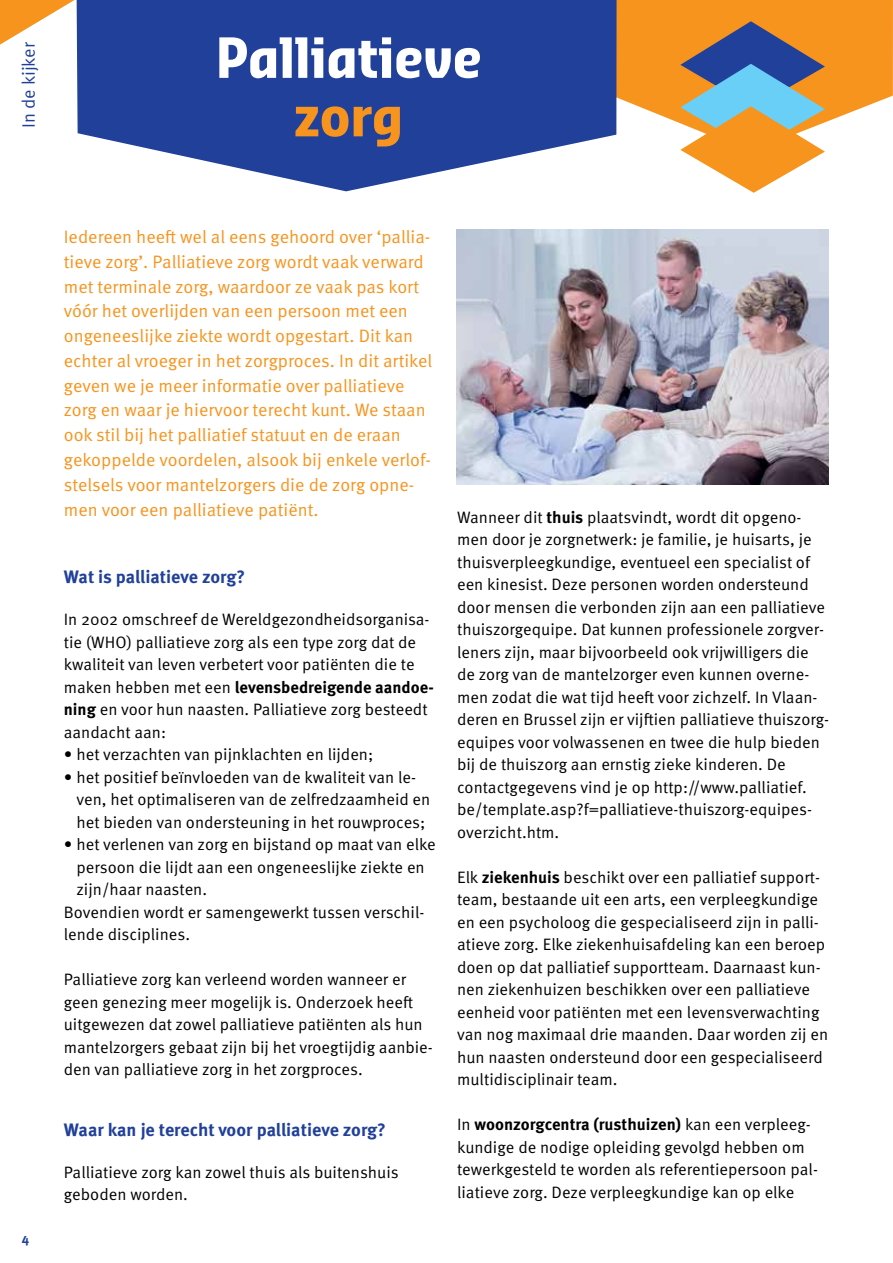
<style>
.page{position:relative;width:893px;height:1263px;background:#fff}
.page>*{position:absolute;margin:0;border:0;box-sizing:border-box;transform-origin:0 0}
.t1{font:700 54px "Sansa Con Pro";color:#fff}
.t2{font:700 54px "Sansa Con Pro";color:#f7941e}
.t3{font:18px/24.8px "Meta OT Norm";color:#f7941e}
.t4{font:700 18px "Meta OT";letter-spacing:-.01em;color:#21409a}
.t5{font:18px "Meta OT Norm";color:#21409a}
.t6{font:16.5px/22.5px "Meta OT Norm";color:#000}
.t7{font:700 16.5px "Meta OT";letter-spacing:-.01em;color:#000}
.t8{font:700 13.5px "Meta OT";color:#21409a}
.s1{font-family:"Meta OT Norm";font-weight:400}
.s2{font-family:"Meta OT";font-weight:700}
</style>
<div class="page">
<svg style="left:77px;top:0;width:531px;height:191px;background:#415ba8"></svg>
<svg style="left:0;top:0;width:74px;height:44px"></svg>
<svg style="left:608px;top:0;width:285px;height:193px"></svg>
<img style="left:456px;top:230px;width:372px;height:255px">
<p class="t5" style="left:18px;top:128px;width:87px;rotate:-90deg">In de kijker</p>
<h1 class="t1" style="left:216px;top:21px;width:268px">Palliatieve</h1>
<h1 class="t2" style="left:294px;top:79px;width:110px">zorg</h1>
<p class="t8" style="left:22px;top:1230px;width:9px">4</p>
<p class="t3" style="left:64px;top:225px;width:370px">Iedereen heeft wel al eens gehoord over ‘pallia&shy;tieve zorg’. Palliatieve zorg wordt vaak verward met terminale zorg, waardoor ze vaak pas kort vóór het overlijden van een persoon met een ongeneeslijke ziekte wordt opgestart. Dit kan echter al vroeger in het zorgproces. In dit artikel geven we je meer informatie over palliatieve zorg en waar je hiervoor terecht kunt. We staan ook stil bij het palliatief statuut en de eraan gekoppelde voordelen, alsook bij enkele verlof&shy;stelsels voor mantelzorgers die de zorg opne&shy;men voor een palliatieve patiënt.</p>
<p class="t4" style="left:64px;top:566px;width:183px">Wat is palliatieve zorg?</p>
<p class="t6" style="left:64px;top:608px;width:367px">In 2002 omschreef de Wereldgezondheidsorganisa&shy;tie (WHO) palliatieve zorg als een type zorg dat de kwaliteit van leven verbetert voor patiënten die te</p>
<p class="t7" style="left:64px;top:677px;width:371px"><span class="s1">maken hebben met een</span> levensbedreigende aandoe-</p>
<p class="t6" style="left:64px;top:698px;width:365px"><span class="s2">ning</span> en voor hun naasten. Palliatieve zorg besteedt aandacht aan:</p>
<p class="t6" style="left:64px;top:743px;width:311px">• het verzachten van pijnklachten en lijden;</p>
<p class="t6" style="left:77px;top:766px;width:355px;text-indent:-13px">• het positief beïnvloeden van de kwaliteit van le&shy;ven, het optimaliseren van de zelfredzaamheid en het bieden van ondersteuning in het rouwproces;</p>
<p class="t6" style="left:64px;top:833px;width:374px">• het verlenen van zorg en bijstand op maat van elke</p>
<p class="t6" style="left:77px;top:856px;width:350px">persoon die lijdt aan een ongeneeslijke ziekte en</p>
<p class="t6" style="left:77px;top:879px;width:132px">zijn/haar naasten.</p>
<p class="t6" style="left:64px;top:901px;width:362px">Bovendien wordt er samengewerkt tussen verschil-</p>
<p class="t6" style="left:64px;top:924px;width:128px">lende disciplines.</p>
<p class="t6" style="left:64px;top:969px;width:371px">Palliatieve zorg kan verleend worden wanneer er geen genezing meer mogelijk is. Onderzoek heeft uitgewezen dat zowel palliatieve patiënten als hun mantelzorgers gebaat zijn bij het vroegtijdig aanbie&shy;den van palliatieve zorg in het zorgproces.</p>
<p class="t4" style="left:64px;top:1118px;width:324px">Waar kan je terecht voor palliatieve zorg?</p>
<p class="t6" style="left:64px;top:1161px;width:336px">Palliatieve zorg kan zowel thuis als buitenshuis geboden worden.</p>
<p class="t6" style="left:457px;top:506px;width:373px">Wanneer dit <span class="s2">thuis</span> plaatsvindt, wordt dit opgeno&shy;men door je zorgnetwerk: je familie, je huisarts, je thuisverpleegkundige, eventueel een specialist of een kinesist. Deze personen worden ondersteund door mensen die verbonden zijn aan een palliatieve thuiszorgequipe. Dat kunnen professionele zorgver&shy;leners zijn, maar bijvoorbeeld ook vrijwilligers die de zorg van de mantelzorger even kunnen overne&shy;men zodat die wat tijd heeft voor zichzelf. In Vlaan&shy;deren en Brussel zijn er vijftien palliatieve thuiszorg&shy;equipes voor volwassenen en twee die hulp bieden bij de thuiszorg aan ernstig zieke kinderen. De contactgegevens vind je op http://www.palliatief. be/template.asp?f=palliatieve-thuiszorg-equipes&shy;overzicht.htm.</p>
<p class="t6" style="left:457px;top:866px;width:373px">Elk <span class="s2">ziekenhuis</span> beschikt over een palliatief support&shy;team, bestaande uit een arts, een verpleegkundige en een psycholoog die gespecialiseerd zijn in palli&shy;atieve zorg. Elke ziekenhuisafdeling kan een beroep doen op dat palliatief supportteam. Daarnaast kun&shy;nen ziekenhuizen beschikken over een palliatieve eenheid voor patiënten met een levensverwachting van nog maximaal drie maanden. Daar worden zij en hun naasten ondersteund door een gespecialiseerd multidisciplinair team.</p>
<p class="t7" style="left:457px;top:1114px;width:355px"><span class="s1">In</span> woonzorgcentra (rusthuizen) <span class="s1">kan een verpleeg-</span></p>
<p class="t6" style="left:457px;top:1136px;width:362px">kundige de nodige opleiding gevolgd hebben om tewerkgesteld te worden als referentiepersoon pal&shy;liatieve zorg. Deze verpleegkundige kan op elke</p>
</div>
